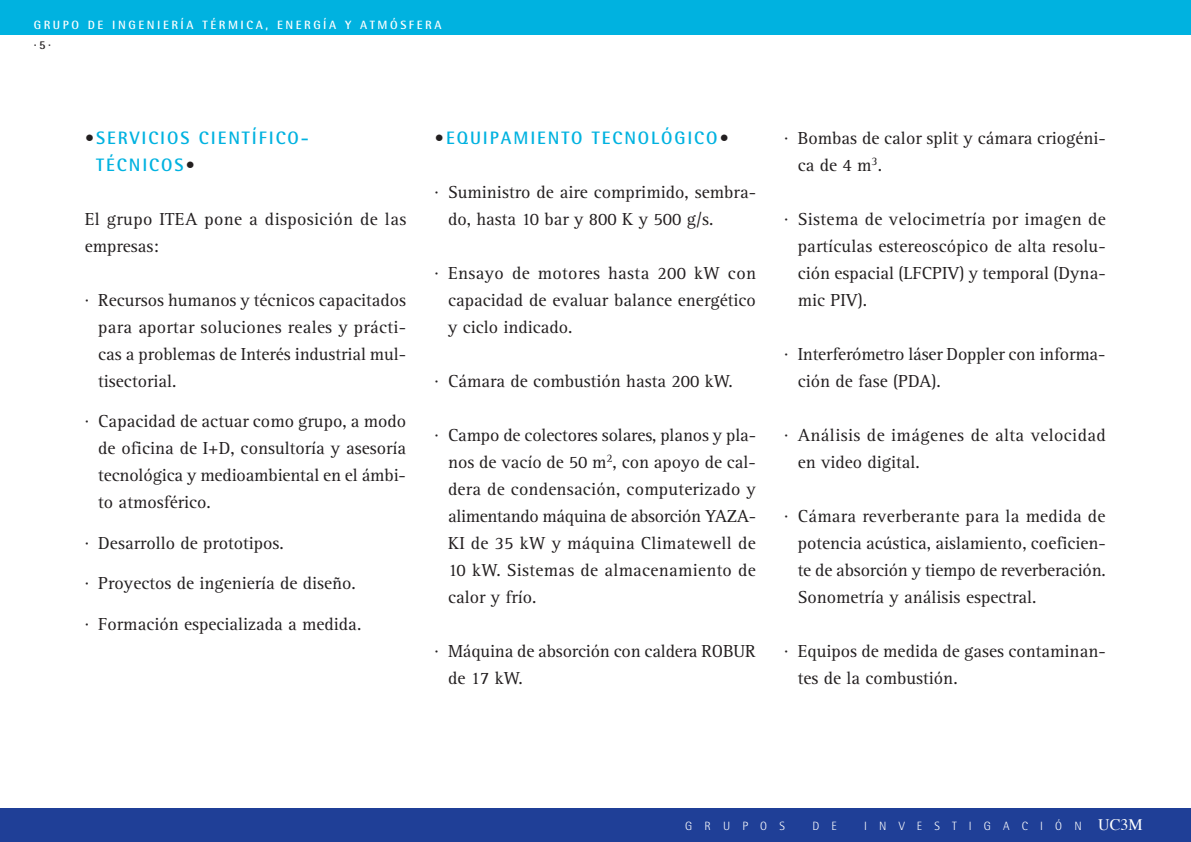
<style>
.page{position:relative;width:1191px;height:842px;background:#fff}
.page>*{position:absolute;margin:0;border:0;box-sizing:border-box;transform-origin:0 0}
.t1{font:18px/27px "Rotis Serif";color:#231f20;text-align:justify}
.t2{font:18px/27px "Rotis Serif";letter-spacing:.02em;color:#231f20}
.t3{font:700 18px/27px "Rotis Semi Sans";letter-spacing:.105em;color:#00b2e0}
.t4{font:700 12px "Rotis Semi Sans";letter-spacing:.215em;color:#fff}
.t5{font:300 12px "Rotis Semi Sans";letter-spacing:1.01em;color:#fff}
.t6{font:700 12px "Rotis Semi Sans";color:#231f20}
.s1{color:#231f20}
.s2{font-family:"Times";font-weight:400;font-size:16px}
</style>
<div class="page">
<div style="left:0;top:1px;width:1190px;height:34px;background:#00b2e0"></div>
<div style="left:0;top:809px;width:1190px;height:33px;background:#1f3f97"></div>
<p class="t4" style="left:34px;top:21px;width:409px">GRUPO DE INGENIERÍA TÉRMICA, ENERGÍA Y ATMÓSFERA</p>
<p class="t6" style="left:34px;top:41px;width:19px">·5·</p>
<p class="t3" style="left:96px;top:126px;width:214px;text-indent:-12px"><span class="s1">•</span>SERVICIOS CIENTÍFICO-<br>TÉCNICOS<span class="s1">•</span></p>
<p class="t2" style="left:85px;top:207px;width:323px">El grupo ITEA pone a disposición de las empresas:</p>
<p class="t1" style="left:98px;top:288px;width:309px;text-indent:-14px">· Recursos humanos y técnicos capacitados para aportar soluciones reales y prácti&shy;cas a problemas de Interés industrial mul&shy;tisectorial.</p>
<p class="t1" style="left:98px;top:409px;width:309px;text-indent:-14px">· Capacidad de actuar como grupo, a modo de oficina de I+D, consultoría y asesoría tecnológica y medioambiental en el ámbi&shy;to atmosférico.</p>
<p class="t1" style="left:85px;top:531px;width:201px">· Desarrollo de prototipos.</p>
<p class="t1" style="left:85px;top:571px;width:273px">· Proyectos de ingeniería de diseño.</p>
<p class="t1" style="left:85px;top:612px;width:278px">· Formación especializada a medida.</p>
<p class="t3" style="left:434px;top:126px;width:296px"><span class="s1">•</span>EQUIPAMIENTO TECNOLÓGICO<span class="s1">•</span></p>
<p class="t1" style="left:448px;top:180px;width:309px;text-indent:-14px">· Suministro de aire comprimido, sembra&shy;do, hasta 10 bar y 800 K y 500 g/s.</p>
<p class="t1" style="left:448px;top:261px;width:309px;text-indent:-14px">· Ensayo de motores hasta 200 kW con capacidad de evaluar balance energético y ciclo indicado.</p>
<p class="t1" style="left:434px;top:369px;width:300px">· Cámara de combustión hasta 200 kW.</p>
<p class="t1" style="left:448px;top:423px;width:309px;text-indent:-13px">· Campo de colectores solares, planos y pla&shy;nos de vacío de 50 m<sup>2</sup>, con apoyo de cal&shy;dera de condensación, computerizado y alimentando máquina de absorción YAZA-KI de 35 kW y máquina Climatewell de 10 kW. Sistemas de almacenamiento de calor y frío.</p>
<p class="t1" style="left:448px;top:639px;width:309px;text-indent:-14px">· Máquina de absorción con caldera ROBUR de 17 kW.</p>
<p class="t1" style="left:797px;top:126px;width:309px;text-indent:-14px">· Bombas de calor split y cámara criogéni&shy;ca de 4 m<sup>3</sup>.</p>
<p class="t1" style="left:797px;top:207px;width:309px;text-indent:-14px">· Sistema de velocimetría por imagen de partículas estereoscópico de alta resolu&shy;ción espacial (LFCPIV) y temporal (Dyna&shy;mic PIV).</p>
<p class="t1" style="left:797px;top:342px;width:309px;text-indent:-14px">· Interferómetro láser Doppler con informa&shy;ción de fase (PDA).</p>
<p class="t2" style="left:797px;top:423px;width:309px;text-indent:-14px">· Análisis de imágenes de alta velocidad en video digital.</p>
<p class="t1" style="left:797px;top:504px;width:310px;text-indent:-14px">· Cámara reverberante para la medida de potencia acústica, aislamiento, coeficien&shy;te de absorción y tiempo de reverberación.<br>Sonometría y análisis espectral.</p>
<p class="t1" style="left:797px;top:639px;width:309px;text-indent:-14px">· Equipos de medida de gases contaminan&shy;tes de la combustión.</p>
<p class="t5" style="left:685px;top:822px;width:101px">GRUPOS</p>
<p class="t5" style="left:812px;top:822px;width:26px">D E</p>
<p class="t5" style="left:864px;top:822px;width:280px">INVESTIGACIÓN <span class="s2">UC3M</span></p>
</div>
